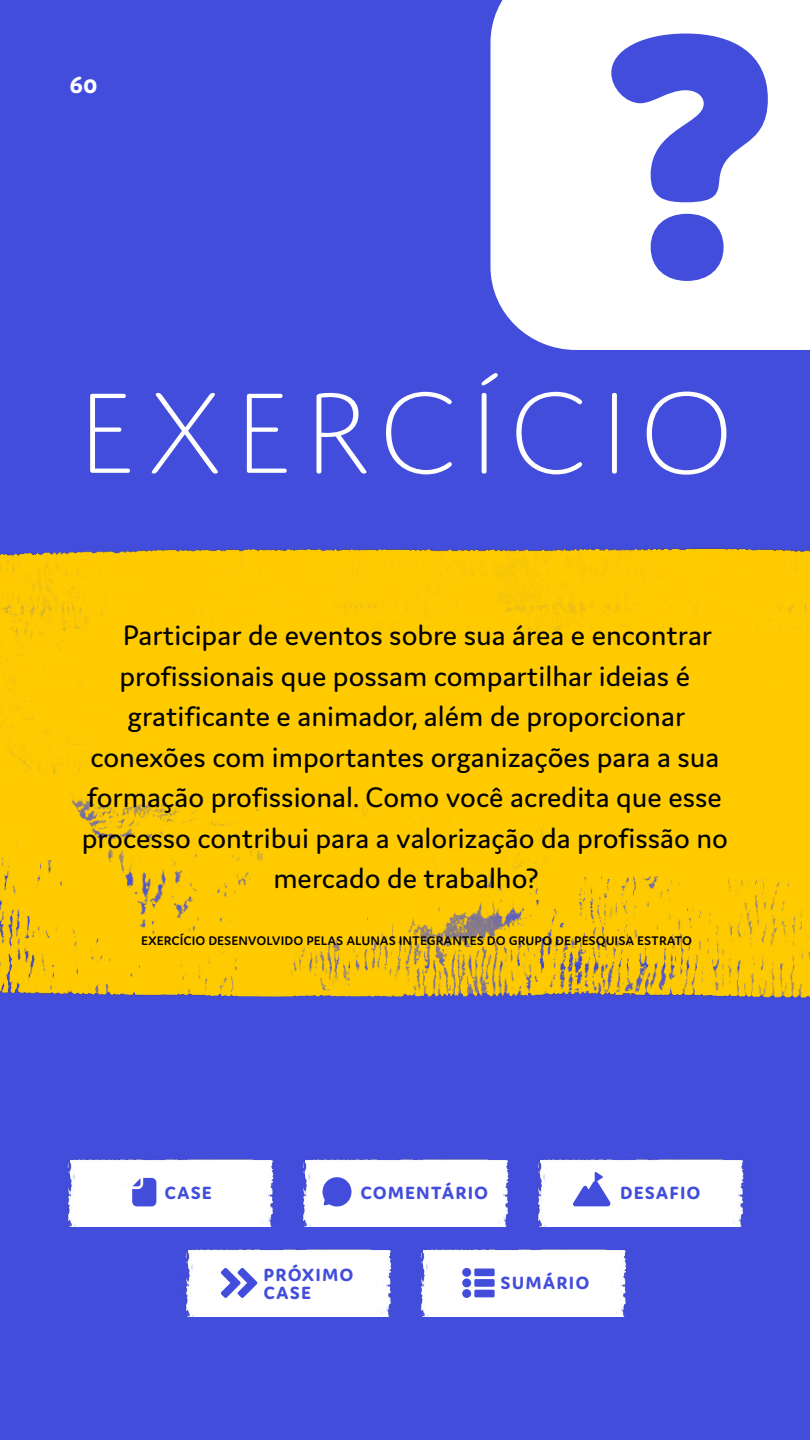
<style>
.page{position:relative;width:810px;height:1440px;background:#424ddc}
.page>*{position:absolute;margin:0;border:0;box-sizing:border-box;transform-origin:0 0}
.t1{font:200 122.18px "Domus Titling";letter-spacing:.05em;color:#fff}
.t2{font:30px "Domus";color:#000}
.t3{font:700 27px "Domus";color:#fff}
.t4{font:700 21.15px/17.9px "Domus";letter-spacing:.05em;color:#424ddc}
.t5{font:600 15px "Domus";color:#000}
</style>
<div class="page">
<div style="left:0;top:548px;width:810px;height:450px;background:#ffcb00"></div>
<img style="left:67px;top:1159px;width:677px;height:67px">
<svg style="left:572px;top:1172px;width:39px;height:34px"></svg>
<svg style="left:132px;top:1178px;width:24px;height:28px"></svg>
<svg style="left:323px;top:1177px;width:28px;height:30px"></svg>
<img style="left:185px;top:1249px;width:442px;height:67px">
<svg style="left:462px;top:1268px;width:33px;height:30px"></svg>
<svg style="left:221px;top:1268px;width:36px;height:30px"></svg>
<svg style="left:491px;top:0;width:319px;height:350px;fill:#fff"></svg>
<p class="t3" style="left:69px;top:69px;width:30px">60</p>
<h1 class="t1" style="left:75px;top:367px;width:662px">EXERCÍCIO</h1>
<p class="t2" style="left:123px;top:619px;width:591px">Participar de eventos sobre sua área e encontrar</p>
<p class="t2" style="left:120px;top:659px;width:572px">profissionais que possam compartilhar ideias é</p>
<p class="t2" style="left:128px;top:700px;width:559px">gratificante e animador, além de proporcionar</p>
<p class="t2" style="left:90px;top:740px;width:631px">conexões com importantes organizações para a sua</p>
<p class="t2" style="left:87px;top:781px;width:637px">formação profissional. Como você acredita que esse</p>
<p class="t2" style="left:82px;top:821px;width:648px">processo contribui para a valorização da profissão no</p>
<p class="t2" style="left:273px;top:862px;width:267px">mercado de trabalho?</p>
<p class="t5" style="left:141px;top:932px;width:552px">EXERCÍCIO DESENVOLVIDO PELAS ALUNAS INTEGRANTES DO GRUPO DE PESQUISA ESTRATO</p>
<p class="t4" style="left:165px;top:1183px;width:49px">CASE</p>
<p class="t4" style="left:361px;top:1183px;width:129px">COMENTÁRIO</p>
<p class="t4" style="left:620px;top:1183px;width:82px">DESAFIO</p>
<p class="t4" style="left:264px;top:1265px;width:91px">PRÓXIMO<br>CASE</p>
<p class="t4" style="left:501px;top:1273px;width:90px">SUMÁRIO</p>
</div>
